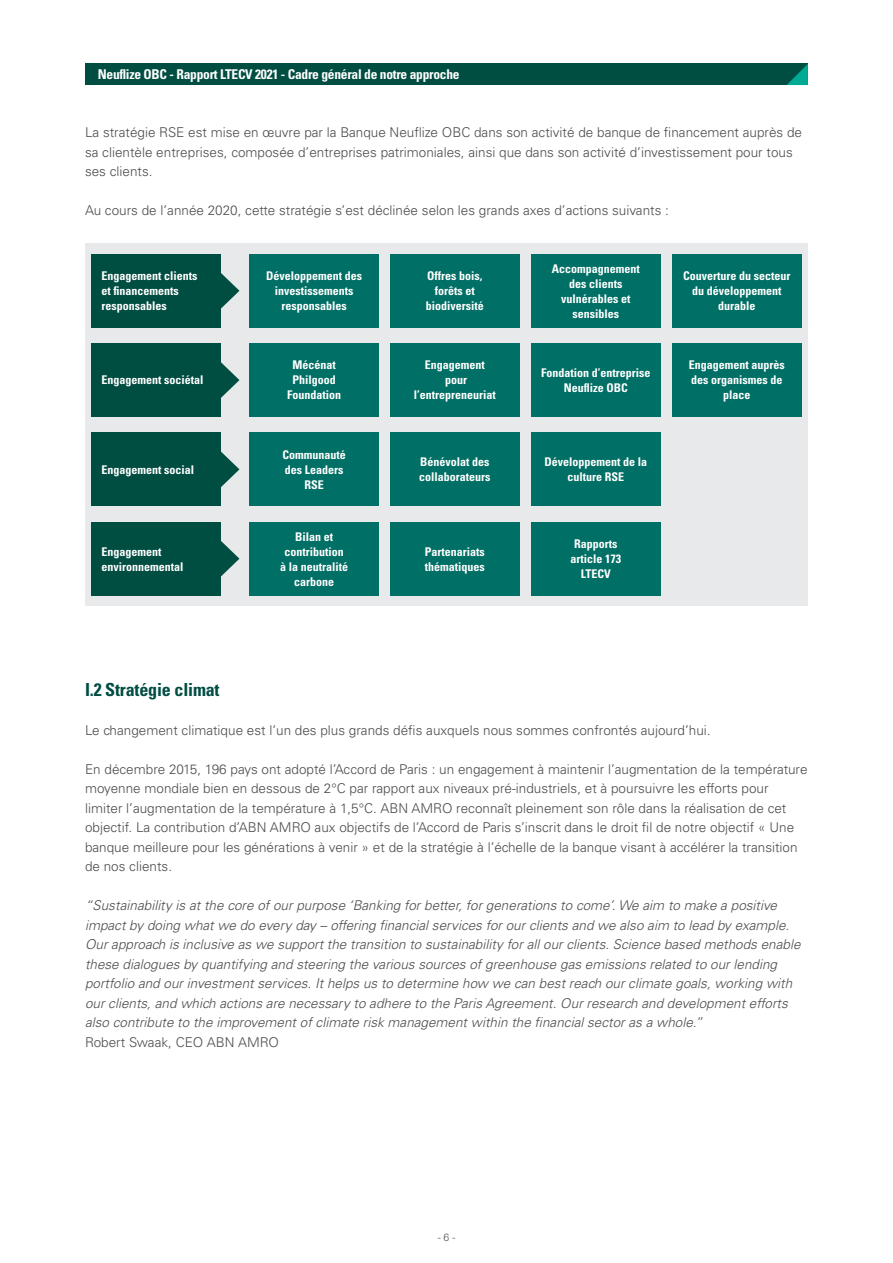
<style>
.page{position:relative;width:893px;height:1263px;background:#fff}
.page>*{position:absolute;margin:0;border:0;box-sizing:border-box;transform-origin:0 0}
.t1{font:700 condensed 18px "Univers LT Std";letter-spacing:-.01em;color:#004d41}
.t2{font:300 13.5px/19.5px "Univers LT Std";color:#4b4c4d}
.t3{font:italic 300 13.5px/19.5px "Univers LT Std";color:#4b4c4d}
.t4{font:700 condensed 13.5px "Univers LT Std";letter-spacing:-.02em;color:#fff}
.t5{font:700 condensed 12px/15px "Univers LT Std";color:#fff;text-align:center}
.t6{font:300 10.5px "Univers LT Std";color:#57585a}
.s1{font-style:normal}
</style>
<div class="page">
<div style="left:85px;top:64px;width:723px;height:21px;background:#004d41"></div>
<svg style="left:787px;top:64px;width:21px;height:21px"></svg>
<div style="left:85px;top:243px;width:723px;height:363px;background:#e7e9ea"></div>
<div style="left:91px;top:254px;width:130px;height:73px;background:#004d41"></div>
<svg style="left:221px;top:273px;width:18px;height:36px"></svg>
<div style="left:91px;top:343px;width:130px;height:74px;background:#004d41"></div>
<svg style="left:221px;top:362px;width:18px;height:36px"></svg>
<div style="left:91px;top:433px;width:130px;height:73px;background:#004d41"></div>
<svg style="left:221px;top:451px;width:18px;height:36px"></svg>
<div style="left:91px;top:522px;width:130px;height:73px;background:#004d41"></div>
<svg style="left:221px;top:541px;width:18px;height:36px"></svg>
<div style="left:249px;top:254px;width:130px;height:73px;background:#006f65"></div>
<div style="left:249px;top:343px;width:130px;height:74px;background:#006f65"></div>
<div style="left:249px;top:433px;width:130px;height:73px;background:#006f65"></div>
<div style="left:249px;top:522px;width:130px;height:73px;background:#006f65"></div>
<div style="left:390px;top:254px;width:130px;height:73px;background:#006f65"></div>
<div style="left:390px;top:343px;width:130px;height:74px;background:#006f65"></div>
<div style="left:390px;top:433px;width:130px;height:73px;background:#006f65"></div>
<div style="left:390px;top:522px;width:130px;height:73px;background:#006f65"></div>
<div style="left:531px;top:254px;width:129px;height:73px;background:#006f65"></div>
<div style="left:531px;top:343px;width:129px;height:74px;background:#006f65"></div>
<div style="left:531px;top:433px;width:129px;height:73px;background:#006f65"></div>
<div style="left:531px;top:522px;width:129px;height:73px;background:#006f65"></div>
<div style="left:672px;top:254px;width:129px;height:73px;background:#006f65"></div>
<div style="left:672px;top:343px;width:129px;height:74px;background:#006f65"></div>
<p class="t4" style="left:98px;top:66px;width:363px">Neuflize OBC - Rapport LTECV 2021 - Cadre général de notre approche</p>
<p class="t2" style="left:85px;top:123px;width:718px">La stratégie RSE est mise en œuvre par la Banque Neuflize OBC dans son activité de banque de financement auprès de sa clientèle entreprises, composée d’entreprises patrimoniales, ainsi que dans son activité d’investissement pour tous ses clients.</p>
<p class="t2" style="left:85px;top:201px;width:585px">Au cours de l’année 2020, cette stratégie s’est déclinée selon les grands axes d’actions suivants :</p>
<p class="t5" style="left:102px;top:268px;width:97px;text-align:left">Engagement clients et financements responsables</p>
<p class="t5" style="left:102px;top:373px;width:103px">Engagement sociétal</p>
<p class="t5" style="left:102px;top:462px;width:94px">Engagement social</p>
<p class="t5" style="left:102px;top:544px;width:83px;text-align:left">Engagement environnemental</p>
<p class="t5" style="left:266px;top:268px;width:97px">Développement des investissements responsables</p>
<p class="t5" style="left:287px;top:358px;width:55px">Mécénat<br>Philgood<br>Foundation</p>
<p class="t5" style="left:282px;top:447px;width:65px">Communauté des Leaders<br>RSE</p>
<p class="t5" style="left:280px;top:529px;width:70px">Bilan et contribution à la neutralité carbone</p>
<p class="t5" style="left:426px;top:268px;width:59px">Offres bois, forêts et biodiversité</p>
<p class="t5" style="left:552px;top:261px;width:89px">Accompagnement des clients vulnérables et sensibles</p>
<p class="t5" style="left:683px;top:268px;width:109px">Couverture du secteur du développement durable</p>
<p class="t5" style="left:414px;top:358px;width:83px">Engagement pour l’entrepreneuriat</p>
<p class="t5" style="left:541px;top:365px;width:111px">Fondation d’entreprise<br>Neuflize OBC</p>
<p class="t5" style="left:689px;top:358px;width:97px">Engagement auprès des organismes de place</p>
<p class="t5" style="left:419px;top:454px;width:73px;text-align:left">Bénévolat des collaborateurs</p>
<p class="t5" style="left:544px;top:454px;width:104px">Développement de la culture RSE</p>
<p class="t5" style="left:425px;top:544px;width:61px;text-align:left">Partenariats thématiques</p>
<p class="t5" style="left:571px;top:536px;width:52px">Rapports article 173<br>LTECV</p>
<h1 class="t1" style="left:85px;top:678px;width:136px">I.2 Stratégie climat</h1>
<p class="t2" style="left:85px;top:720px;width:627px">Le changement climatique est l’un des plus grands défis auxquels nous sommes confrontés aujourd’hui.</p>
<p class="t2" style="left:85px;top:759px;width:724px">En décembre 2015, 196 pays ont adopté l’Accord de Paris : un engagement à maintenir l’augmentation de la température moyenne mondiale bien en dessous de 2°C par rapport aux niveaux pré-industriels, et à poursuivre les efforts pour limiter l’augmentation de la température à 1,5°C. ABN AMRO reconnaît pleinement son rôle dans la réalisation de cet objectif. La contribution d’ABN AMRO aux objectifs de l’Accord de Paris s’inscrit dans le droit fil de notre objectif « Une banque meilleure pour les générations à venir » et de la stratégie à l’échelle de la banque visant à accélérer la transition de nos clients.</p>
<p class="t3" style="left:85px;top:896px;width:717px">“Sustainability is at the core of our purpose ‘Banking for better, for generations to come’. We aim to make a positive impact by doing what we do every day – offering financial services for our clients and we also aim to lead by example.<br>Our approach is inclusive as we support the transition to sustainability for all our clients. Science based methods enable these dialogues by quantifying and steering the various sources of greenhouse gas emissions related to our lending portfolio and our investment services. It helps us to determine how we can best reach our climate goals, working with our clients, and which actions are necessary to adhere to the Paris Agreement. Our research and development efforts also contribute to the improvement of climate risk management within the financial sector as a whole.<span class="s1">”<br>Robert Swaak, CEO ABN AMRO</span></p>
<p class="t6" style="left:438px;top:1231px;width:19px">- 6 -</p>
</div>
